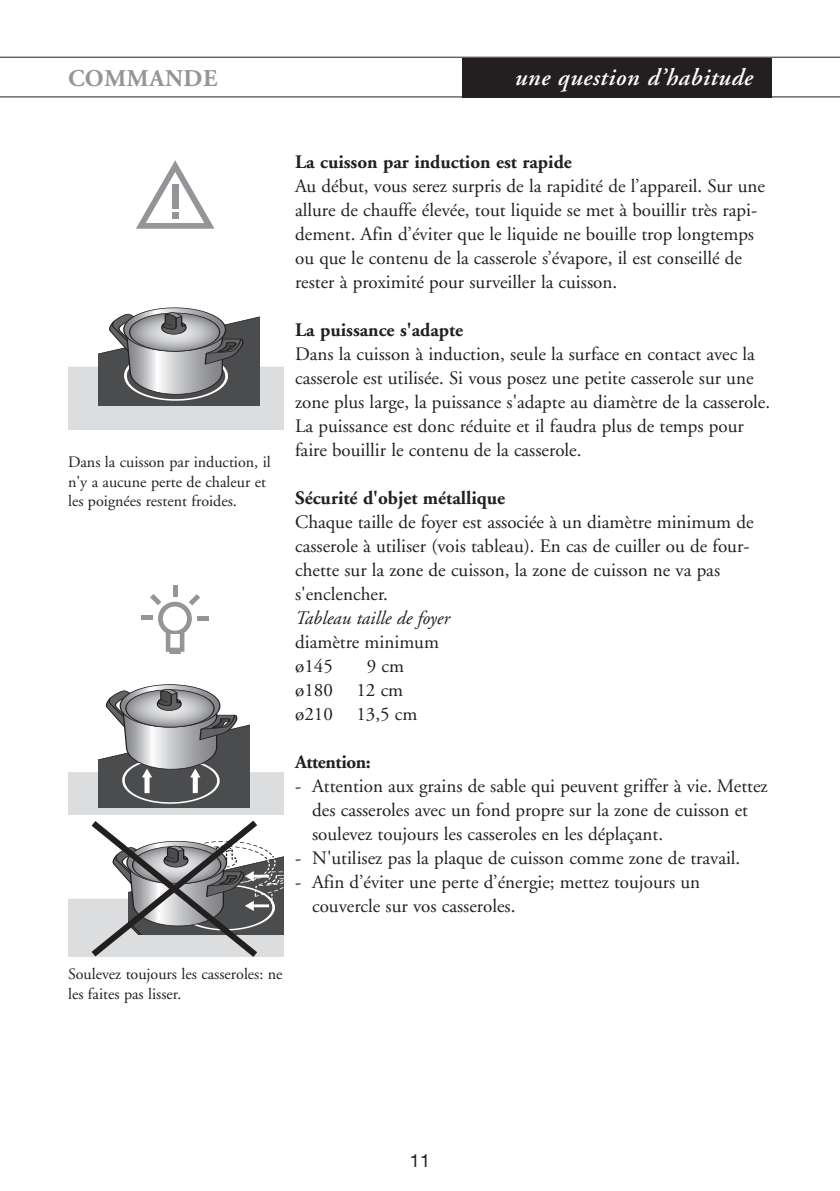
<style>
.page{position:relative;width:840px;height:1191px;background:#fff}
.page>*{position:absolute;margin:0;border:0;box-sizing:border-box;transform-origin:0 0}
.t1{font:italic 600 24px "Adobe Garamond";letter-spacing:.025em;color:#fff}
.t2{font:700 24px "Adobe Garamond";letter-spacing:.025em;color:#939598}
.t3{font:19px/24px "Adobe Garamond";color:#231f20}
.t4{font:700 19px "Adobe Garamond";color:#231f20}
.t5{font:italic 19px "Adobe Garamond";color:#231f20}
.t6{font:700 19px "Adobe Garamond";letter-spacing:-.02em;color:#231f20}
.t7{font:18px "Helvetica Neue";color:#231f20}
.t8{font:16px/19.2px "Adobe Garamond";color:#231f20}
</style>
<div class="page">
<div style="left:462px;top:58px;width:309px;height:39px;background:#231f20"></div>
<hr style="left:0;top:57px;width:839px;height:1px;background:#231f20">
<hr style="left:0;top:96px;width:839px;height:1px;background:#231f20">
<svg style="left:136px;top:160px;width:78px;height:69px"></svg>
<div style="left:172px;top:184px;width:6px;height:25px;background:#939598"></div>
<div style="left:172px;top:212px;width:6px;height:7px;background:#939598"></div>
<svg style="left:120px;top:684px;width:100px;height:43px"></svg>
<svg style="left:68px;top:688px;width:215px;height:269px"></svg>
<svg style="left:68px;top:309px;width:215px;height:120px"></svg>
<div style="left:172px;top:585px;width:5px;height:12px;background:#939598"></div>
<div style="left:142px;top:615px;width:11px;height:5px;background:#939598"></div>
<div style="left:197px;top:616px;width:11px;height:5px;background:#939598"></div>
<svg style="left:150px;top:594px;width:50px;height:60px"></svg>
<p class="t2" style="left:68px;top:69px;width:151px">COMMANDE</p>
<p class="t1" style="left:514px;top:68px;width:239px">une question d’habitude</p>
<p class="t8" style="left:68px;top:454px;width:204px">Dans la cuisson par induction, il n'y a aucune perte de chaleur et les poignées restent froides.</p>
<p class="t4" style="left:295px;top:154px;width:278px">La cuisson par induction est rapide</p>
<p class="t3" style="left:295px;top:176px;width:471px">Au début, vous serez surpris de la rapidité de l’appareil. Sur une allure de chauffe élevée, tout liquide se met à bouillir très rapi&shy;dement. Afin d’éviter que le liquide ne bouille trop longtemps ou que le contenu de la casserole s’évapore, il est conseillé de rester à proximité pour surveiller la cuisson.</p>
<p class="t4" style="left:295px;top:322px;width:169px">La puissance s'adapte</p>
<p class="t3" style="left:295px;top:344px;width:476px">Dans la cuisson à induction, seule la surface en contact avec la casserole est utilisée. Si vous posez une petite casserole sur une zone plus large, la puissance s'adapte au diamètre de la casserole.<br>La puissance est donc réduite et il faudra plus de temps pour faire bouillir le contenu de la casserole.</p>
<p class="t4" style="left:295px;top:490px;width:211px">Sécurité d'objet métallique</p>
<p class="t3" style="left:295px;top:512px;width:459px">Chaque taille de foyer est associée à un diamètre minimum de casserole à utiliser (vois tableau). En cas de cuiller ou de four&shy;chette sur la zone de cuisson, la zone de cuisson ne va pas s'enclencher.</p>
<p class="t5" style="left:295px;top:610px;width:156px">Tableau taille de foyer</p>
<p class="t3" style="left:295px;top:632px;width:145px">diamètre minimum ø145</p>
<p class="t3" style="left:295px;top:656px;width:124px;text-indent:72px">9 cm ø180 12 cm ø210 13,5 cm</p>
<p class="t6" style="left:295px;top:754px;width:77px">Attention:</p>
<p class="t3" style="left:312px;top:776px;width:457px;text-indent:-17px">- Attention aux grains de sable qui peuvent griffer à vie. Mettez des casseroles avec un fond propre sur la zone de cuisson et soulevez toujours les casseroles en les déplaçant.</p>
<p class="t3" style="left:295px;top:848px;width:446px">- N'utilisez pas la plaque de cuisson comme zone de travail.</p>
<p class="t3" style="left:312px;top:872px;width:389px;text-indent:-17px">- Afin d’éviter une perte d’énergie; mettez toujours un couvercle sur vos casseroles.</p>
<p class="t8" style="left:68px;top:966px;width:216px">Soulevez toujours les casseroles: ne les faites pas lisser.</p>
<p class="t7" style="left:410px;top:1154px;width:22px">11</p>
</div>
